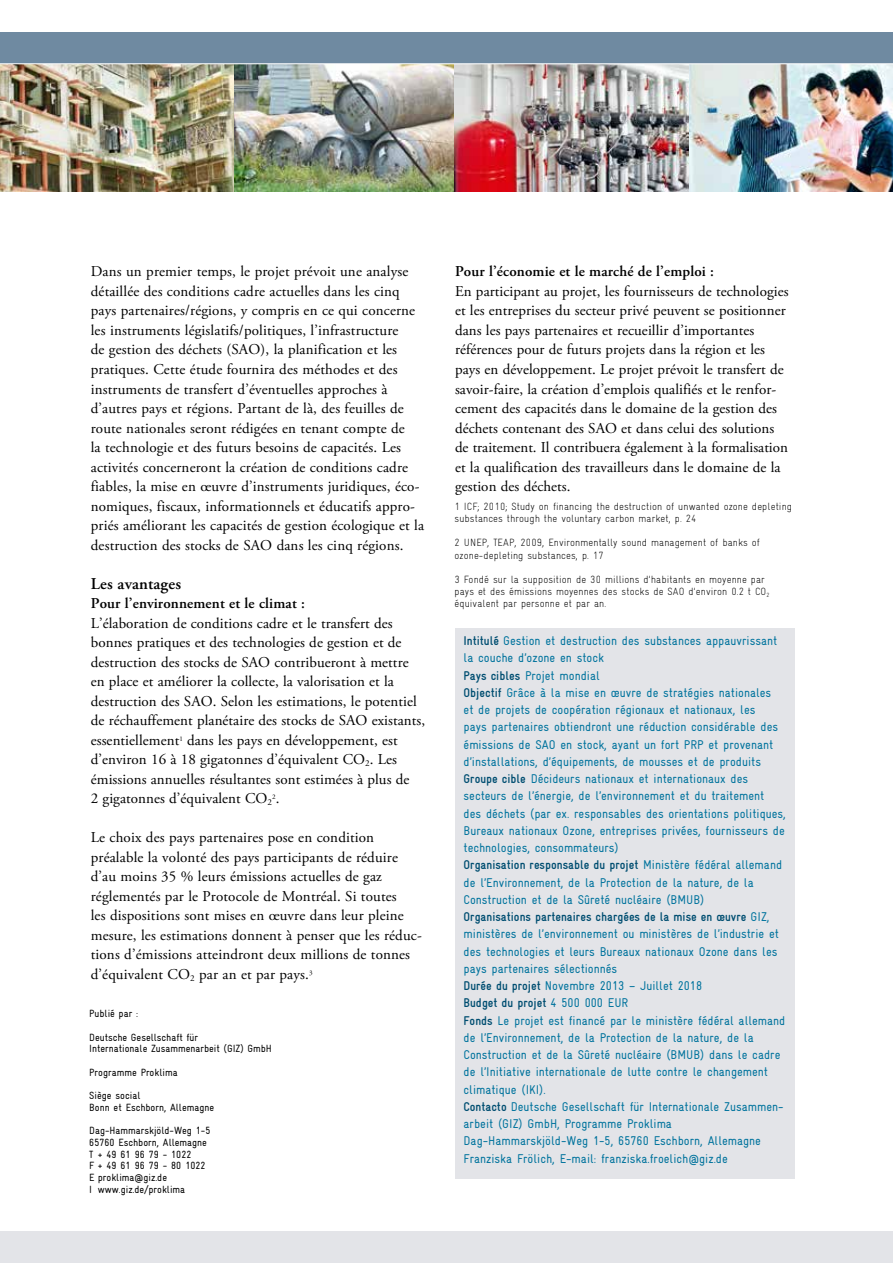
<style>
.page{position:relative;width:893px;height:1263px;background:#fff}
.page>*{position:absolute;margin:0;border:0;box-sizing:border-box;transform-origin:0 0}
.t1{font:600 16.5px "Adobe Garamond Pro";letter-spacing:.01em;color:#000}
.t2{font:15px/19.5px "Adobe Garamond Pro";letter-spacing:.01em;color:#000}
.t3{font:600 15px "Adobe Garamond Pro";letter-spacing:.01em;color:#000}
.t4{font:condensed 12.75px/17.2px "Gravur";color:#00739d}
.t5{font:300 condensed 10.5px/12.1px "Gravur";letter-spacing:.01em;color:#000}
.t6{font:condensed 10.5px/11.7px "Gravur";color:#000}
.t7{font:7.05px "Adobe Garamond Pro";color:#000}
.s1{font-size:15px}
.s2{font-weight:700;color:#004e71}
</style>
<div class="page">
<img style="left:234px;top:64px;width:455px;height:127px">
<img style="left:689px;top:64px;width:204px;height:127px">
<img style="left:0;top:64px;width:234px;height:127px">
<img style="left:454px;top:64px;width:234px;height:127px">
<div style="left:0;top:32px;width:893px;height:32px;background:#6f8aa1"></div>
<div style="left:0;top:1231px;width:893px;height:32px;background:#e3e4e8"></div>
<hr style="left:0;top:63px;width:893px;height:1px;background:#fff">
<div style="left:455px;top:627px;width:339px;height:551px;background:#e3e4e8"></div>
<p class="t2" style="left:91px;top:262px;width:335px">Dans un premier temps, le projet prévoit une analyse détaillée des conditions cadre actuelles dans les cinq pays partenaires/régions, y compris en ce qui concerne les instruments législatifs/politiques, l’infrastructure<br>de gestion des déchets (SAO), la planification et les pratiques. Cette étude fournira des méthodes et des instruments de transfert d’éventuelles approches à d’autres pays et régions. Partant de là, des feuilles de route nationales seront rédigées en tenant compte de<br>la technologie et des futurs besoins de capacités. Les activités concerneront la création de conditions cadre fiables, la mise en œuvre d’instruments juridiques, éco&shy;nomiques, fiscaux, informationnels et éducatifs appro&shy;priés améliorant les capacités de gestion écologique et la destruction des stocks de SAO dans les cinq régions.</p>
<p class="t1" style="left:91px;top:574px;width:92px">Les avantages</p>
<p class="t3" style="left:91px;top:595px;width:216px">Pour l’environnement et le climat :</p>
<p class="t2" style="left:91px;top:613px;width:336px">L’élaboration de conditions cadre et le transfert des bonnes pratiques et des technologies de gestion et de destruction des stocks de SAO contribueront à mettre en place et améliorer la collecte, la valorisation et la destruction des SAO. Selon les estimations, le potentiel de réchauffement planétaire des stocks de SAO existants, essentiellement<sup>1</sup> dans les pays en développement, est d’environ 16 à 18 gigatonnes d’équivalent CO<sub>2</sub>. Les émissions annuelles résultantes sont estimées à plus de<br>2 gigatonnes d’équivalent CO<sub>2</sub></p>
<p class="t7" style="left:272px;top:792px;width:9px">2<span class="s1">.</span></p>
<p class="t2" style="left:91px;top:828px;width:333px">Le choix des pays partenaires pose en condition préalable la volonté des pays participants de réduire d’au moins 35 % leurs émissions actuelles de gaz réglementés par le Protocole de Montréal. Si toutes<br>les dispositions sont mises en œuvre dans leur pleine mesure, les estimations donnent à penser que les réduc&shy;tions d’émissions atteindront deux millions de tonnes d’équivalent CO<sub>2</sub> par an et par pays.<sup>3</sup></p>
<p class="t6" style="left:89px;top:1008px;width:50px">Publié par :</p>
<p class="t6" style="left:89px;top:1031px;width:184px">Deutsche Gesellschaft für<br>Internationale Zusammenarbeit (GIZ) GmbH</p>
<p class="t6" style="left:89px;top:1066px;width:90px">Programme Proklima</p>
<p class="t6" style="left:89px;top:1089px;width:126px">Siège social<br>Bonn et Eschborn, Allemagne</p>
<p class="t6" style="left:89px;top:1125px;width:123px">Dag-Hammarskjöld-Weg 1-5<br>65760 Eschborn, Allemagne<br>T + 49 61 96 79 - 1022<br>F + 49 61 96 79 - 80 1022<br>E proklima@giz.de<br>I www.giz.de/proklima</p>
<p class="t3" style="left:455px;top:263px;width:261px">Pour l’économie et le marché de l’emploi :</p>
<p class="t2" style="left:455px;top:282px;width:335px">En participant au projet, les fournisseurs de technologies et les entreprises du secteur privé peuvent se positionner dans les pays partenaires et recueillir d’importantes références pour de futurs projets dans la région et les pays en développement. Le projet prévoit le transfert de savoir-faire, la création d’emplois qualifiés et le renfor&shy;cement des capacités dans le domaine de la gestion des déchets contenant des SAO et dans celui des solutions de traitement. Il contribuera également à la formalisation et la qualification des travailleurs dans le domaine de la gestion des déchets.</p>
<p class="t5" style="left:454px;top:500px;width:339px">1 ICF; 2010; Study on financing the destruction of unwanted ozone depleting substances through the voluntary carbon market, p. 24</p>
<p class="t5" style="left:454px;top:537px;width:307px">2 UNEP, TEAP, 2009, Environmentally sound management of banks of ozone-depleting substances, p. 17</p>
<p class="t5" style="left:454px;top:573px;width:316px">3 Fondé sur la supposition de 30 millions d’habitants en moyenne par pays et des émissions moyennes des stocks de SAO d’environ 0.2 t CO<sub>2 </sub>équivalent par personne et par an.</p>
<p class="t4" style="left:464px;top:632px;width:324px"><span class="s2">Intitulé</span> Gestion et destruction des substances appauvrissant la couche d’ozone en stock<br><span class="s2">Pays cibles</span> Projet mondial<br><span class="s2">Objectif</span> Grâce à la mise en œuvre de stratégies nationales<br>et de projets de coopération régionaux et nationaux, les<br>pays partenaires obtiendront une réduction considérable des émissions de SAO en stock, ayant un fort PRP et provenant d’installations, d’équipements, de mousses et de produits <span class="s2">Groupe cible</span> Décideurs nationaux et internationaux des secteurs de l’énergie, de l’environnement et du traitement<br>des déchets (par ex. responsables des orientations politiques, Bureaux nationaux Ozone, entreprises privées, fournisseurs de technologies, consommateurs)<br><span class="s2">Organisation responsable du projet</span> Ministère fédéral allemand de l’Environnement, de la Protection de la nature, de la Construction et de la Sûreté nucléaire (BMUB)<br><span class="s2">Organisations partenaires chargées de la mise en œuvre</span> GIZ, ministères de l’environnement ou ministères de l’industrie et des technologies et leurs Bureaux nationaux Ozone dans les pays partenaires sélectionnés<br><span class="s2">Durée du projet</span> Novembre 2013 – Juillet 2018<br><span class="s2">Budget du projet</span> 4 500 000 EUR<br><span class="s2">Fonds</span> Le projet est financé par le ministère fédéral allemand de l’Environnement, de la Protection de la nature, de la Construction et de la Sûreté nucléaire (BMUB) dans le cadre de l’Initiative internationale de lutte contre le changement climatique (IKI).<br><span class="s2">Contacto</span> Deutsche Gesellschaft für Internationale Zusammen&shy;arbeit (GIZ) GmbH, Programme Proklima Dag-Hammarskjöld-Weg 1-5, 65760 Eschborn, Allemagne Franziska Frölich, E-mail: franziska.froelich@giz.de</p>
</div>
